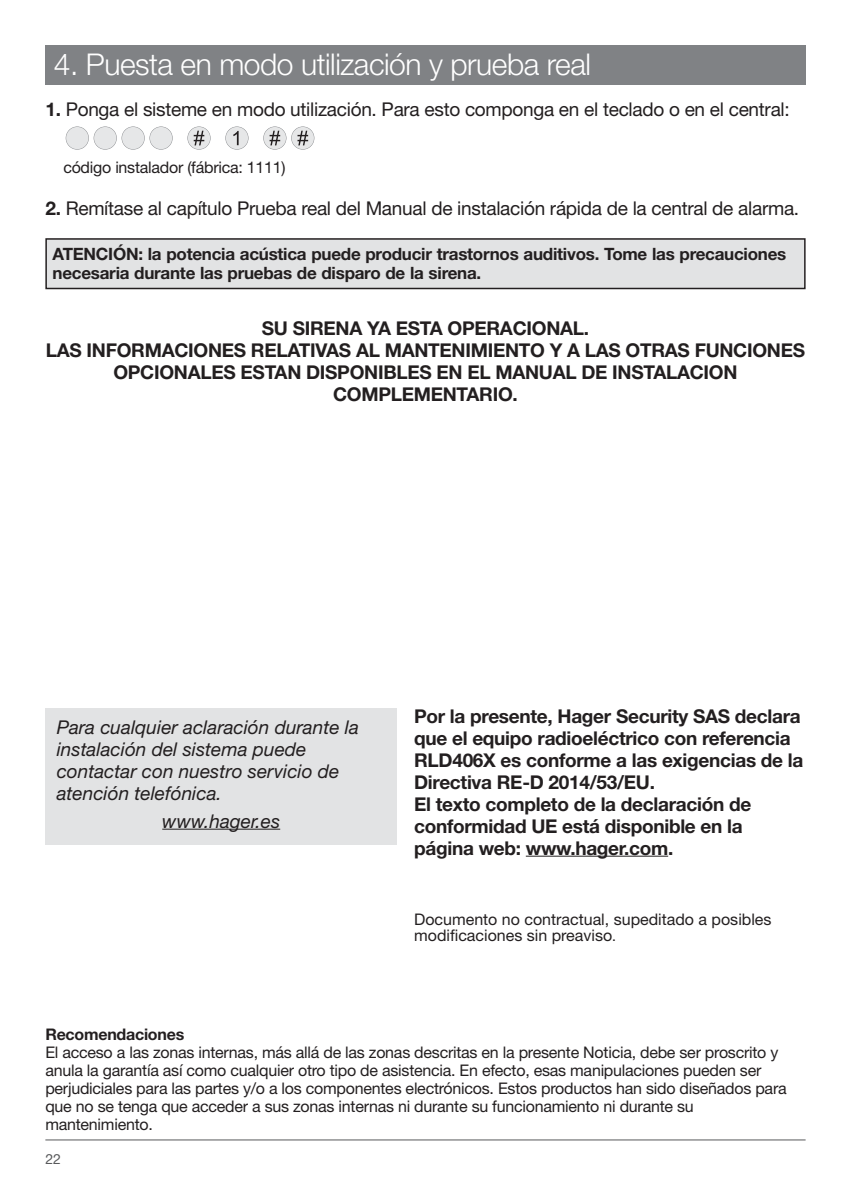
<style>
.page{position:relative;width:851px;height:1191px;background:#fff}
.page>*{position:absolute;margin:0;border:0;box-sizing:border-box;transform-origin:0 0}
.t1{font:300 30px "+NWPKQL Helvetica Neue LT Com";letter-spacing:-.015em;color:#fff}
.t2{font:700 19px/22px "+WZZJBF Helvetica Neue LT Com";letter-spacing:-.015em;color:#231f20}
.t3{font:19px "+PVFLHW Helvetica Neue LT Com";letter-spacing:-.015em;color:#231f20}
.t4{font:italic 19px/22px "+KRPPRC Helvetica Neue LT Com";color:#231f20}
.t5{font:700 17px/19px "+WZZJBF Helvetica Neue LT Com";letter-spacing:-.015em;color:#231f20}
.t6{font:16px/18px "+PVFLHW Helvetica Neue LT Com";letter-spacing:-.015em;color:#231f20}
.t7{font:700 16px "+WZZJBF Helvetica Neue LT Com";letter-spacing:-.015em;color:#231f20}
.t8{font:14px "+PVFLHW Helvetica Neue LT Com";color:#58595b}
.s1{font-family:"+WZZJBF Helvetica Neue LT Com";font-weight:700}
.s2{font-size:14px}
</style>
<div class="page">
<hr style="left:45px;top:1139px;width:760px;height:1px;background:#58595b">
<hr style="left:525px;top:855px;width:143px;height:1px;background:#231f20">
<div style="left:45px;top:709px;width:352px;height:136px;background:#e2e3e4"></div>
<hr style="left:162px;top:828px;width:118px;height:1px;background:#231f20">
<div style="left:47px;top:240px;width:757px;height:48px;background:#e2e3e4"></div>
<div style="left:45px;top:238px;width:760px;height:51px;border:2px solid #231f20"></div>
<div style="left:45px;top:45px;width:760px;height:40px;background:#808285"></div>
<div style="left:66px;top:127px;width:23px;height:22px;background:#e6e7e8;border-radius:50%"></div>
<div style="left:66px;top:126px;width:23px;height:24px;border:1px solid #939598;border-radius:50%"></div>
<div style="left:94px;top:127px;width:23px;height:22px;background:#e6e7e8;border-radius:50%"></div>
<div style="left:94px;top:126px;width:23px;height:24px;border:1px solid #939598;border-radius:50%"></div>
<div style="left:122px;top:127px;width:22px;height:22px;background:#e6e7e8;border-radius:50%"></div>
<div style="left:121px;top:126px;width:24px;height:24px;border:1px solid #939598;border-radius:50%"></div>
<div style="left:150px;top:127px;width:22px;height:22px;background:#e6e7e8;border-radius:50%"></div>
<div style="left:149px;top:126px;width:24px;height:24px;border:1px solid #939598;border-radius:50%"></div>
<div style="left:187px;top:127px;width:23px;height:22px;background:#e6e7e8;border-radius:50%"></div>
<div style="left:187px;top:126px;width:23px;height:24px;border:1px solid #939598;border-radius:50%"></div>
<svg style="left:194px;top:131px;width:10px;height:14px"></svg>
<div style="left:263px;top:127px;width:23px;height:22px;background:#e6e7e8;border-radius:50%"></div>
<div style="left:263px;top:126px;width:23px;height:24px;border:1px solid #939598;border-radius:50%"></div>
<svg style="left:269px;top:131px;width:11px;height:14px"></svg>
<div style="left:291px;top:127px;width:23px;height:22px;background:#e6e7e8;border-radius:50%"></div>
<div style="left:291px;top:126px;width:23px;height:24px;border:1px solid #939598;border-radius:50%"></div>
<svg style="left:297px;top:131px;width:11px;height:14px"></svg>
<div style="left:225px;top:127px;width:23px;height:22px;background:#e6e7e8;border-radius:50%"></div>
<div style="left:225px;top:126px;width:23px;height:24px;border:1px solid #939598;border-radius:50%"></div>
<svg style="left:233px;top:131px;width:5px;height:14px"></svg>
<h1 class="t1" style="left:54px;top:53px;width:538px">4. Puesta en modo utilización y prueba real</h1>
<p class="t3" style="left:45px;top:102px;width:745px"><span class="s1">1.</span> Ponga el sisteme en modo utilización. Para esto componga en el teclado o en el central:</p>
<p class="t6" style="left:63px;top:159px;width:224px">código instalador (fábrica: 1111)</p>
<p class="t3" style="left:45px;top:201px;width:755px"><span class="s1">2.</span> Remítase al capítulo Prueba real del Manual de instalación rápida de la central de alarma.</p>
<p class="t5" style="left:53px;top:244px;width:735px">ATENCIÓN: la potencia acústica puede producir trastornos auditivos. Tome las precauciones necesaria durante las pruebas de disparo de la sirena.</p>
<p class="t2" style="left:46px;top:317px;width:760px;text-align:center">SU SIRENA YA ESTA OPERACIONAL.<br>LAS INFORMACIONES RELATIVAS AL MANTENIMIENTO Y A LAS OTRAS FUNCIONES OPCIONALES ESTAN DISPONIBLES EN EL MANUAL DE INSTALACION COMPLEMENTARIO.</p>
<p class="t4" style="left:57px;top:718px;width:303px">Para cualquier aclaración durante la instalación del sistema puede contactar con nuestro servicio de atención telefónica.</p>
<p class="t4" style="left:162px;top:811px;width:119px">www.hager.es</p>
<p class="t2" style="left:414px;top:704px;width:391px">Por la presente, Hager Security SAS declara que el equipo radioeléctrico con referencia RLD406X es conforme a las exigencias de la Directiva RE-D 2014/53/EU.<br>El texto completo de la declaración de conformidad UE está disponible en la página web: www.hager.com.</p>
<p class="t6" style="left:414px;top:912px;width:359px;line-height:16px">Documento no contractual, supeditado a posibles modificaciones sin preaviso<span class="s2">.</span></p>
<p class="t7" style="left:45px;top:1025px;width:140px">Recomendaciones</p>
<p class="t6" style="left:45px;top:1044px;width:742px">El acceso a las zonas internas, más allá de las zonas descritas en la presente Noticia, debe ser proscrito y anula la garantía así como cualquier otro tipo de asistencia. En efecto, esas manipulaciones pueden ser perjudiciales para las partes y/o a los componentes electrónicos. Estos productos han sido diseñados para que no se tenga que acceder a sus zonas internas ni durante su funcionamiento ni durante su mantenimiento.</p>
<p class="t8" style="left:45px;top:1153px;width:17px">22</p>
</div>
